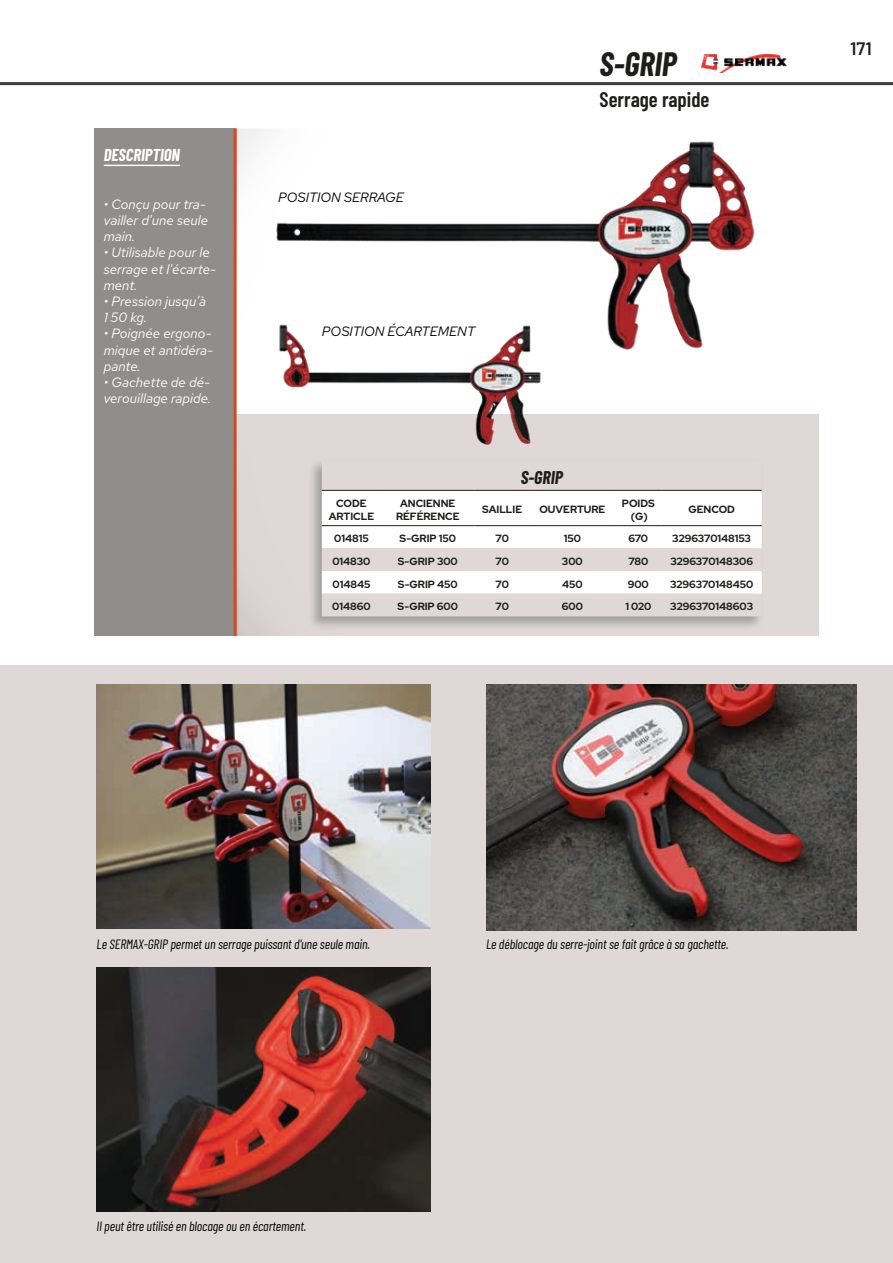
<style>
.page{position:relative;width:893px;height:1263px;background:#fff}
.page>*{position:absolute;margin:0;border:0;box-sizing:border-box;transform-origin:0 0}
.t1{font:italic 700 33px "Barlow Condensed";color:#1d1d1b}
.t2{font:600 21px "Barlow Condensed";color:#1d1d1b}
.t3{font:italic 700 18px "Barlow Condensed";color:#1d1d1b}
.t4{font:600 18px "Barlow";color:#1d1d1b}
.t5{font:italic 700 16.8px "Barlow Condensed";color:#fff}
.t6{font:italic 13.5px/16.2px "Red Hat Text";color:#fff}
.t7{font:italic 13.5px "Barlow Condensed";letter-spacing:-.005em;color:#020304}
.t8{font:italic 13.5px "Red Hat Text";letter-spacing:-.005em;color:#020304}
.t9{font:700 10.5px/12.6px "Red Hat Display";color:#1d1d1b;text-align:center}
</style>
<div class="page">
<hr style="left:0;top:82px;width:893px;height:3px;background:#3d3d3c">
<img style="left:702px;top:55px;width:85px;height:18px">
<div style="left:237px;top:401px;width:582px;height:235px;background:#dfd8d6"></div>
<div style="left:237px;top:128px;width:582px;height:286px;background:#fff"></div>
<img style="left:341px;top:141px;width:414px;height:209px">
<div style="left:95px;top:128px;width:140px;height:508px;background:#908e8d"></div>
<svg style="left:237px;top:129px;width:104px;height:507px"></svg>
<svg style="left:237px;top:128px;width:4px;height:164px"></svg>
<hr style="left:104px;top:165px;width:76px;height:1px;background:#fff">
<hr style="left:234px;top:128px;width:3px;height:508px;background:#d4481e">
<div style="left:0;top:666px;width:893px;height:597px;background:#dfd8d6"></div>
<img style="left:486px;top:684px;width:370px;height:246px">
<img style="left:97px;top:968px;width:333px;height:243px">
<img style="left:97px;top:684px;width:333px;height:244px">
<img style="left:277px;top:307px;width:292px;height:163px">
<div style="left:308px;top:458px;width:456px;height:173px;background:#1d1d1b;opacity:.3"></div>
<svg style="left:322px;top:460px;width:440px;height:156px"></svg>
<svg style="left:322px;top:491px;width:440px;height:103px;fill:#fff"></svg>
<hr style="left:322px;top:525px;width:59px;height:1px;background:#1d1d1b">
<hr style="left:381px;top:525px;width:94px;height:1px;background:#1d1d1b">
<hr style="left:475px;top:525px;width:55px;height:1px;background:#1d1d1b">
<hr style="left:530px;top:525px;width:85px;height:1px;background:#1d1d1b">
<hr style="left:615px;top:525px;width:47px;height:1px;background:#1d1d1b">
<hr style="left:662px;top:525px;width:100px;height:1px;background:#1d1d1b">
<hr style="left:322px;top:490px;width:59px;height:1px;background:#1d1d1b">
<hr style="left:381px;top:490px;width:94px;height:1px;background:#1d1d1b">
<hr style="left:475px;top:490px;width:55px;height:1px;background:#1d1d1b">
<hr style="left:530px;top:490px;width:85px;height:1px;background:#1d1d1b">
<hr style="left:615px;top:490px;width:47px;height:1px;background:#1d1d1b">
<hr style="left:662px;top:490px;width:100px;height:1px;background:#1d1d1b">
<h3 class="t5" style="left:104px;top:143px;width:78px">DESCRIPTION</h3>
<p class="t6" style="left:104px;top:196px;width:106px">• Conçu pour tra&shy;vailler d'une seule main.</p>
<p class="t6" style="left:104px;top:244px;width:114px">• Utilisable pour le serrage et l'écarte&shy;ment.</p>
<p class="t6" style="left:104px;top:293px;width:104px">• Pression jusqu'à<br>1 50 kg.</p>
<p class="t6" style="left:104px;top:325px;width:111px;text-align:justify">• Poignée ergono&shy;mique et antidéra&shy;pante.</p>
<p class="t6" style="left:104px;top:374px;width:109px">• Gachette de dé&shy;verouillage rapide.</p>
<p class="t8" style="left:278px;top:188px;width:127px">POSITION SERRAGE</p>
<p class="t8" style="left:322px;top:322px;width:155px">POSITION ÉCARTEMENT</p>
<h1 class="t1" style="left:600px;top:40px;width:79px">S-GRIP</h1>
<h2 class="t2" style="left:600px;top:85px;width:111px">Serrage rapide</h2>
<h3 class="t3" style="left:521px;top:465px;width:44px">S-GRIP</h3>
<p class="t9" style="left:329px;top:497px;width:47px">CODE<br>ARTICLE</p>
<p class="t9" style="left:396px;top:497px;width:65px">ANCIENNE<br>RÉFÉRENCE</p>
<p class="t9" style="left:482px;top:503px;width:41px">SAILLIE</p>
<p class="t9" style="left:539px;top:503px;width:68px">OUVERTURE</p>
<p class="t9" style="left:622px;top:497px;width:34px">POIDS (G)</p>
<p class="t9" style="left:688px;top:503px;width:48px">GENCOD</p>
<p class="t9" style="left:334px;top:532px;width:36px">014815</p>
<p class="t9" style="left:400px;top:532px;width:58px">S-GRIP 150</p>
<p class="t9" style="left:495px;top:532px;width:15px">70</p>
<p class="t9" style="left:564px;top:532px;width:19px">150</p>
<p class="t9" style="left:628px;top:532px;width:21px">670</p>
<p class="t9" style="left:672px;top:532px;width:80px">3296370148153</p>
<p class="t9" style="left:332px;top:555px;width:40px">014830</p>
<p class="t9" style="left:398px;top:555px;width:62px">S-GRIP 300</p>
<p class="t9" style="left:495px;top:555px;width:15px">70</p>
<p class="t9" style="left:562px;top:555px;width:22px">300</p>
<p class="t9" style="left:628px;top:555px;width:21px">780</p>
<p class="t9" style="left:670px;top:555px;width:84px">3296370148306</p>
<p class="t9" style="left:333px;top:578px;width:39px">014845</p>
<p class="t9" style="left:398px;top:578px;width:61px">S-GRIP 450</p>
<p class="t9" style="left:495px;top:578px;width:15px">70</p>
<p class="t9" style="left:562px;top:578px;width:22px">450</p>
<p class="t9" style="left:628px;top:578px;width:23px">900</p>
<p class="t9" style="left:670px;top:578px;width:85px">3296370148450</p>
<p class="t9" style="left:332px;top:600px;width:40px">014860</p>
<p class="t9" style="left:398px;top:600px;width:62px">S-GRIP 600</p>
<p class="t9" style="left:495px;top:600px;width:15px">70</p>
<p class="t9" style="left:562px;top:600px;width:23px">600</p>
<p class="t9" style="left:625px;top:600px;width:27px">1 020</p>
<p class="t9" style="left:670px;top:600px;width:84px">3296370148603</p>
<h3 class="t4" style="left:850px;top:35px;width:23px">171</h3>
<p class="t7" style="left:97px;top:935px;width:275px">Le SERMAX-GRIP permet un serrage puissant d'une seule main.</p>
<p class="t7" style="left:486px;top:935px;width:244px">Le déblocage du serre-joint se fait grâce à sa gachette.</p>
<p class="t7" style="left:97px;top:1217px;width:211px">Il peut être utilisé en blocage ou en écartement.</p>
</div>
